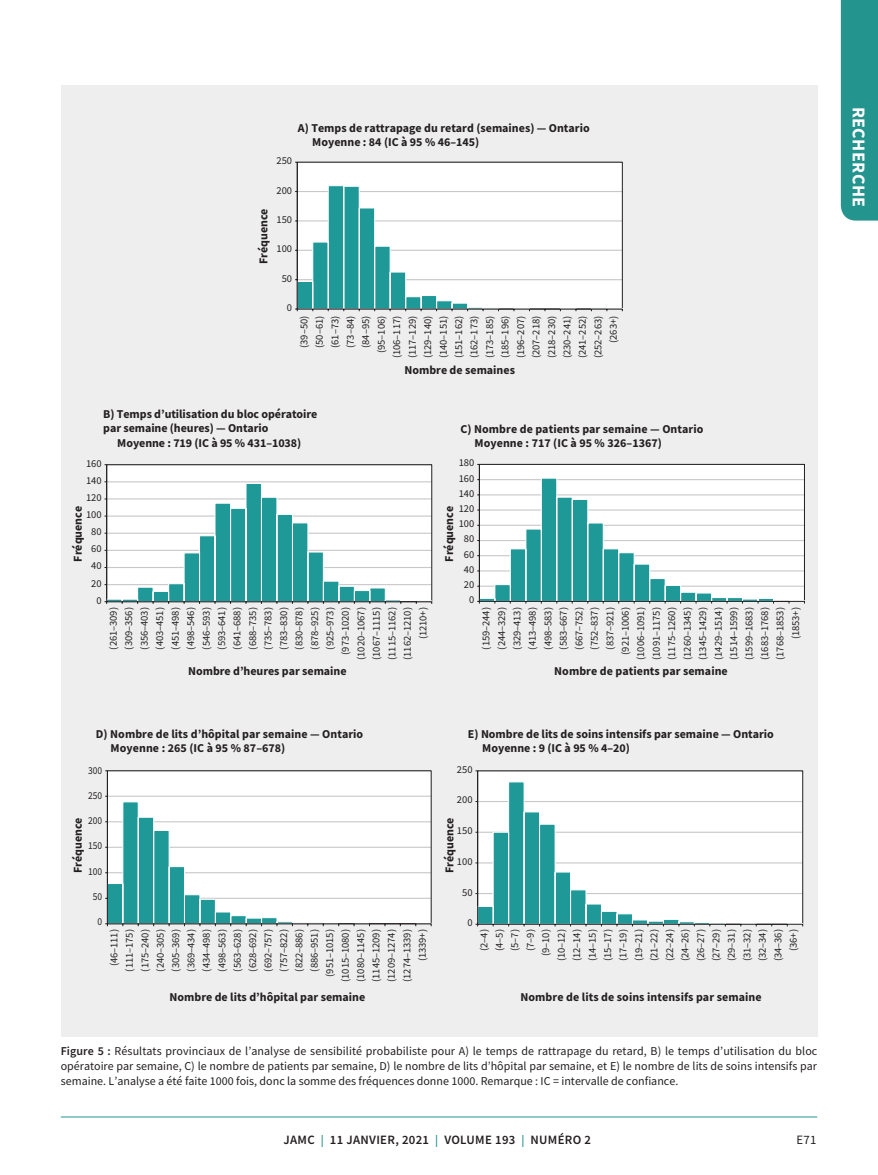
<style>
.page{position:relative;width:878px;height:1175px;background:#fff}
.page>*{position:absolute;margin:0;border:0;box-sizing:border-box;transform-origin:0 0}
.t1{font:700 18px "Source Sans Pro";letter-spacing:.025em;color:#fff}
.t2{font:600 12.75px "Source Sans Pro";letter-spacing:.025em;color:#231f20}
.t3{font:12.75px "Source Sans Pro";color:#231f20}
.t4{font:700 12px/14.4px "Source Sans Pro";color:#231f20}
.t5{font:12px/15px "Source Sans Pro";color:#231f20;text-align:justify}
.t6{font:10.5px/15.5px "Source Sans Pro";letter-spacing:-.005em;color:#231f20;text-align:right}
.t7{font:10.5px "Source Sans Pro";letter-spacing:-.005em;color:#231f20;scale:.9 1}
.s1{font-weight:600}
.s2{font-size:12px;color:#24948e}
</style>
<div class="page">
<div style="left:840px;top:0;width:38px;height:220px;background:#24948e"></div>
<hr style="left:61px;top:1116px;width:756px;height:1px;background:#24948e">
<div style="left:61px;top:85px;width:756px;height:951px;background:#eeeeef"></div>
<div style="left:297px;top:162px;width:325px;height:147px;background:#fff"></div>
<div style="left:107px;top:465px;width:324px;height:136px;background:#fff"></div>
<div style="left:479px;top:464px;width:325px;height:137px;background:#fff"></div>
<div style="left:477px;top:770px;width:325px;height:154px;background:#fff"></div>
<div style="left:107px;top:770px;width:324px;height:153px;background:#fff"></div>
<hr style="left:297px;top:162px;width:1px;height:147px;background:#231f20">
<svg style="left:295px;top:185px;width:328px;height:126px"></svg>
<hr style="left:106px;top:465px;width:1px;height:136px;background:#231f20">
<svg style="left:104px;top:481px;width:328px;height:123px"></svg>
<hr style="left:479px;top:464px;width:1px;height:137px;background:#231f20">
<svg style="left:477px;top:477px;width:328px;height:126px"></svg>
<hr style="left:107px;top:795px;width:324px;height:1px;background:#c7c8ca">
<hr style="left:107px;top:770px;width:1px;height:153px;background:#231f20">
<svg style="left:105px;top:796px;width:327px;height:130px"></svg>
<svg style="left:478px;top:781px;width:325px;height:143px"></svg>
<hr style="left:477px;top:771px;width:1px;height:153px;background:#231f20">
<hr style="left:477px;top:923px;width:325px;height:1px;background:#231f20">
<p class="t4" style="left:312px;top:121px;width:279px;text-indent:-14px">A) Temps de rattrapage du retard (semaines) — Ontario<br>Moyenne : 84 (IC à 95 % 46–145)</p>
<p class="t6" style="left:276px;top:153px;width:17px">250</p>
<p class="t6" style="left:276px;top:182px;width:17px">200</p>
<p class="t4" style="left:256px;top:264px;width:57px;rotate:-90deg">Fréquence</p>
<p class="t6" style="left:276px;top:212px;width:17px">150</p>
<p class="t6" style="left:276px;top:241px;width:17px">100</p>
<p class="t6" style="left:282px;top:270px;width:12px">50</p>
<p class="t6" style="left:287px;top:300px;width:7px">0</p>
<p class="t6" style="left:296px;top:358px;width:44px;rotate:-90deg">(39–50) (50–61) (61–73) (73–84) (84–95) (95–106) (106–117) (117–129) (129–140) (140–151) (151–162) (162–173) (173–185) (185–196) (196–207) (207–218) (218–230) (230–241) (241–252) (252–263) (263+)</p>
<p class="t4" style="left:404px;top:363px;width:112px">Nombre de semaines</p>
<p class="t4" style="left:103px;top:407px;width:216px">B) Temps d’utilisation du bloc opératoire par semaine (heures) — Ontario</p>
<p class="t4" style="left:117px;top:436px;width:185px">Moyenne : 719 (IC à 95 % 431–1038)</p>
<p class="t4" style="left:474px;top:422px;width:230px;text-indent:-14px">C) Nombre de patients par semaine — Ontario<br>Moyenne : 717 (IC à 95 % 326–1367)</p>
<p class="t6" style="left:86px;top:455px;width:17px">160</p>
<p class="t6" style="left:458px;top:455px;width:17px">180</p>
<p class="t6" style="left:86px;top:472px;width:17px">140</p>
<p class="t6" style="left:458px;top:470px;width:17px">160</p>
<p class="t6" style="left:86px;top:489px;width:17px">120</p>
<p class="t6" style="left:458px;top:485px;width:17px">140</p>
<p class="t4" style="left:71px;top:561px;width:57px;rotate:-90deg">Fréquence</p>
<p class="t6" style="left:86px;top:507px;width:17px">100</p>
<p class="t6" style="left:91px;top:524px;width:12px">80</p>
<p class="t6" style="left:91px;top:541px;width:12px">60</p>
<p class="t6" style="left:91px;top:558px;width:12px">40</p>
<p class="t6" style="left:458px;top:501px;width:17px">120</p>
<p class="t4" style="left:442px;top:561px;width:57px;rotate:-90deg">Fréquence</p>
<p class="t6" style="left:458px;top:516px;width:17px">100</p>
<p class="t6" style="left:464px;top:531px;width:12px">80</p>
<p class="t6" style="left:464px;top:546px;width:12px">60</p>
<p class="t6" style="left:464px;top:561px;width:12px">40</p>
<p class="t6" style="left:91px;top:575px;width:12px">20</p>
<p class="t6" style="left:464px;top:577px;width:12px">20</p>
<p class="t6" style="left:96px;top:592px;width:7px">0</p>
<p class="t6" style="left:469px;top:592px;width:7px">0</p>
<p class="t6" style="left:105px;top:660px;width:54px;rotate:-90deg">(261–309) (309–356) (356–403) (403–451) (451–498) (498–546) (546–593) (593–641) (641–688) (688–735) (735–783) (783–830) (830–878) (878–925) (925–973) (973–1020) (1020–1067) (1067–1115) (1115–1162) (1162–1210) (1210+)</p>
<p class="t4" style="left:188px;top:664px;width:160px">Nombre d’heures par semaine</p>
<p class="t6" style="left:478px;top:660px;width:54px;rotate:-90deg">(159–244) (244–329) (329–413) (413–498) (498–583) (583–667) (667–752) (752–837) (837–921) (921–1006) (1006–1091) (1091–1175) (1175–1260) (1260–1345) (1345–1429) (1429–1514) (1514–1599) (1599–1683) (1683–1768) (1768–1853) (1853+)</p>
<p class="t4" style="left:554px;top:664px;width:175px">Nombre de patients par semaine</p>
<p class="t4" style="left:111px;top:727px;width:254px;text-indent:-15px">D) Nombre de lits d’hôpital par semaine — Ontario<br>Moyenne : 265 (IC à 95 % 87–678)</p>
<p class="t4" style="left:482px;top:727px;width:293px;text-indent:-14px">E) Nombre de lits de soins intensifs par semaine — Ontario<br>Moyenne : 9 (IC à 95 % 4–20)</p>
<p class="t7" style="left:88px;top:764px;width:17px">300</p>
<p class="t6" style="left:457px;top:761px;width:17px">250</p>
<p class="t7" style="left:88px;top:789px;width:17px">250</p>
<p class="t6" style="left:457px;top:792px;width:17px">200</p>
<p class="t7" style="left:88px;top:814px;width:17px">200</p>
<p class="t4" style="left:71px;top:873px;width:57px;rotate:-90deg">Fréquence</p>
<p class="t7" style="left:88px;top:839px;width:17px">150</p>
<p class="t7" style="left:88px;top:864px;width:17px">100</p>
<p class="t4" style="left:442px;top:873px;width:57px;rotate:-90deg">Fréquence</p>
<p class="t6" style="left:457px;top:823px;width:17px">150</p>
<p class="t6" style="left:457px;top:853px;width:17px">100</p>
<p class="t7" style="left:93px;top:889px;width:12px">50</p>
<p class="t6" style="left:462px;top:884px;width:12px">50</p>
<p class="t7" style="left:98px;top:914px;width:7px">0</p>
<p class="t6" style="left:467px;top:915px;width:7px">0</p>
<p class="t6" style="left:106px;top:982px;width:54px;rotate:-90deg">(46–111) (111–175) (175–240) (240–305) (305–369) (369–434) (434–498) (498–563) (563–628) (628–692) (692–757) (757–822) (822–886) (886–951) (951–1015) (1015–1080) (1080–1145) (1145–1209) (1209–1274) (1274–1339) (1339+)</p>
<p class="t4" style="left:169px;top:989px;width:197px">Nombre de lits d’hôpital par semaine</p>
<p class="t6" style="left:476px;top:961px;width:34px;rotate:-90deg">(2–4) (4–5) (5–7) (7–9) (9–10) (10–12) (12–14) (14–15) (15–17) (17–19) (19–21) (21–22) (22–24) (24–26) (26–27) (27–29) (29–31) (31–32) (32–34) (34–36) (36+)</p>
<p class="t4" style="left:520px;top:989px;width:242px">Nombre de lits de soins intensifs par semaine</p>
<p class="t5" style="left:61px;top:1043px;width:758px"><span class="s1">Figure 5 :</span> Résultats provinciaux de l’analyse de sensibilité probabiliste pour A) le temps de rattrapage du retard, B) le temps d’utilisation du bloc opératoire par semaine, C) le nombre de patients par semaine, D) le nombre de lits d’hôpital par semaine, et E) le nombre de lits de soins intensifs par semaine. L’analyse a été faite 1000 fois, donc la somme des fréquences donne 1000. Remarque : IC = intervalle de confiance.</p>
<p class="t2" style="left:283px;top:1131px;width:309px">JAMC <span class="s2">|</span> 11 JANVIER, 2021 <span class="s2">|</span> VOLUME 193 <span class="s2">|</span> NUMÉRO 2</p>
<p class="t3" style="left:796px;top:1132px;width:22px">E71</p>
<h1 class="t1" style="left:871px;top:107px;width:102px;rotate:90deg">RECHERCHE</h1>
</div>
